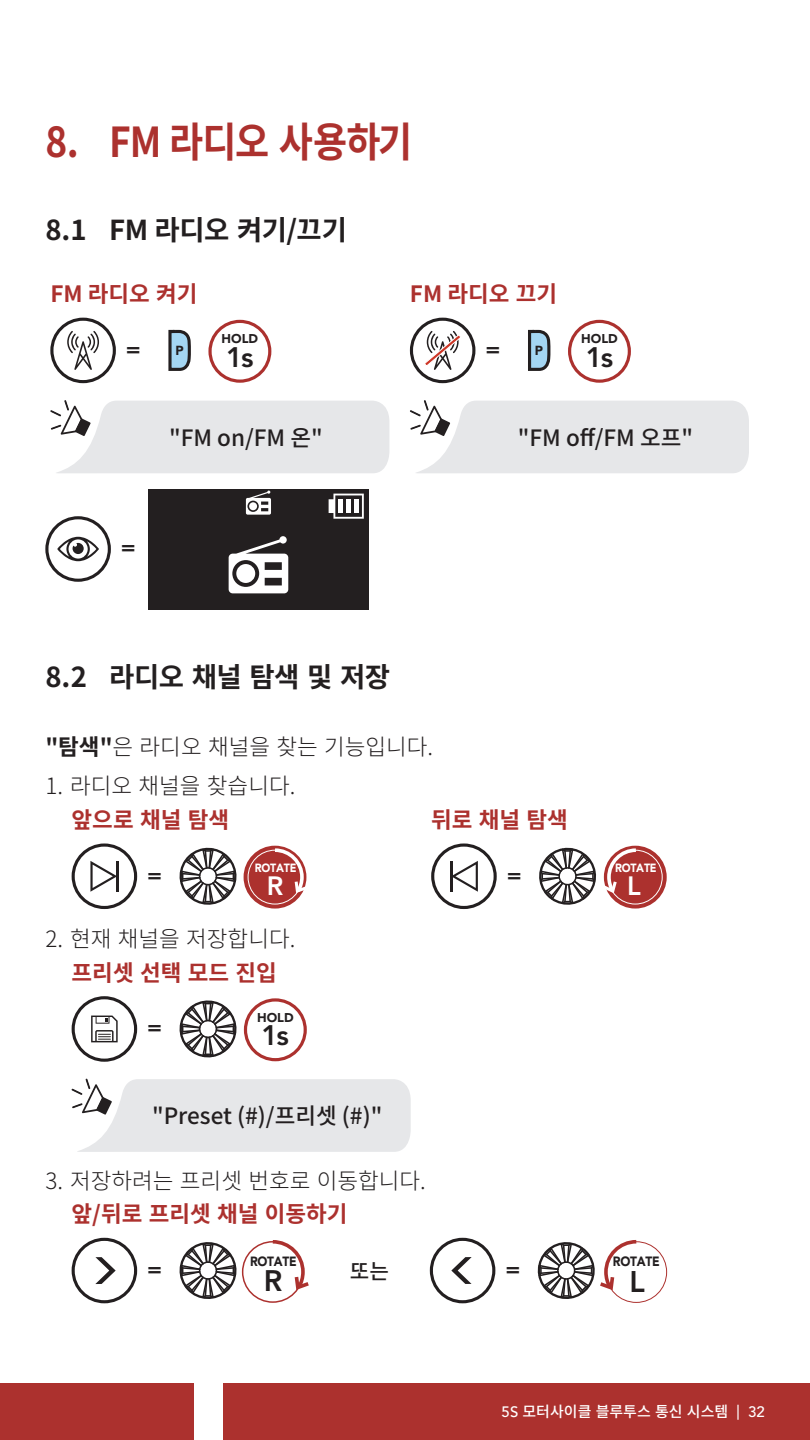
<style>
.page{position:relative;width:810px;height:1440px;background:#fff}
.page>*{position:absolute;margin:0;border:0;box-sizing:border-box;transform-origin:0 0}
.t1{font:700 41.25px "Noto Sans CJ Kkr";letter-spacing:-.025em;color:#ac312e;scale:.9 1}
.t2{font:800 29.62px "Avenir LT Std";color:#231f20}
.t3{font:800 29.5px "Avenir LT Std";color:#231f20}
.t4{font:800 28px "Avenir LT Std";color:#231f20}
.t5{font:700 27.5px "Noto Sans CJ Kkr";letter-spacing:-.02em;color:#231f20}
.t6{font:800 26.38px "Avenir LT Std";color:#fff}
.t7{font:800 26.25px "Avenir LT Std";color:#fff}
.Body{font:300 22.5px "Noto Sans CJ Kkr";color:#231f20}
.Body_Title_Red{font:700 22.5px "Noto Sans CJ Kkr";color:#ac312e}
.t8{font:500 22.5px "Noto Sans CJ Kkr";color:#231f20}
.t9{font:800 22.5px "Avenir LT Std";color:#231f20}
.img_text{font:500 21.25px "Noto Sans CJ Kkr";color:#231f20}
.t10{font:500 15px "Noto Sans CJ Kkr";color:#fff}
.t11{font:900 13.38px "Avenir LT Std";letter-spacing:-.02em;color:#231f20;scale:.9 1}
.t12{font:900 13.25px "Avenir LT Std";letter-spacing:-.02em;color:#231f20;scale:.9 1}
.t13{font:900 13px "Avenir LT Std";color:#231f20}
.t14{font:900 12.62px "Avenir LT Std";color:#231f20}
.t15{font:900 11.88px "Avenir LT Std";letter-spacing:-.02em;color:#fff;scale:.9 1}
.s1{font-weight:700}
.s2{font-family:"Avenir LT Std"}
</style>
<div class="page">
<div style="left:0;top:1383px;width:194px;height:57px;background:#ac312e"></div>
<div style="left:223px;top:1383px;width:587px;height:57px;background:#ac312e"></div>
<svg style="left:50px;top:318px;width:66px;height:65px"></svg>
<svg style="left:168px;top:330px;width:23px;height:41px"></svg>
<svg style="left:208px;top:320px;width:63px;height:63px"></svg>
<svg style="left:50px;top:400px;width:339px;height:73px"></svg>
<svg style="left:410px;top:318px;width:65px;height:65px"></svg>
<svg style="left:528px;top:330px;width:21px;height:41px"></svg>
<svg style="left:568px;top:320px;width:63px;height:63px"></svg>
<svg style="left:410px;top:400px;width:339px;height:73px"></svg>
<svg style="left:45px;top:516px;width:66px;height:66px"></svg>
<div style="left:148px;top:489px;width:220px;height:120px;background:#231f20"></div>
<svg style="left:329px;top:494px;width:35px;height:25px"></svg>
<svg style="left:229px;top:536px;width:59px;height:57px"></svg>
<div style="left:236px;top:564px;width:19px;height:19px;background:#fff;border-radius:50%"></div>
<svg style="left:246px;top:491px;width:25px;height:24px"></svg>
<div style="left:249px;top:502px;width:8px;height:8px;background:#fff;border-radius:50%"></div>
<svg style="left:72px;top:844px;width:65px;height:65px"></svg>
<svg style="left:180px;top:848px;width:57px;height:57px"></svg>
<div style="left:248px;top:850px;width:54px;height:54px;background:#ac312e;border-radius:50%"></div>
<div style="left:244px;top:846px;width:62px;height:63px;border:9px solid #ac312e;border-radius:50%"></div>
<div style="left:248px;top:850px;width:54px;height:54px;border:1px solid #fff;border-radius:50%"></div>
<svg style="left:271px;top:847px;width:36px;height:49px"></svg>
<svg style="left:431px;top:844px;width:66px;height:65px"></svg>
<svg style="left:539px;top:848px;width:57px;height:57px"></svg>
<div style="left:608px;top:850px;width:54px;height:54px;background:#ac312e;border-radius:50%"></div>
<div style="left:604px;top:846px;width:63px;height:63px;border:9px solid #ac312e;border-radius:50%"></div>
<div style="left:608px;top:850px;width:55px;height:54px;border:1px solid #fff;border-radius:50%"></div>
<svg style="left:603px;top:847px;width:36px;height:49px"></svg>
<svg style="left:72px;top:996px;width:65px;height:66px"></svg>
<svg style="left:180px;top:1000px;width:57px;height:57px"></svg>
<svg style="left:244px;top:998px;width:63px;height:63px"></svg>
<svg style="left:72px;top:1079px;width:339px;height:73px"></svg>
<svg style="left:72px;top:1238px;width:65px;height:65px"></svg>
<svg style="left:180px;top:1242px;width:57px;height:57px"></svg>
<div style="left:242px;top:1241px;width:62px;height:62px;border:2px solid #ac312e;border-radius:50%"></div>
<svg style="left:269px;top:1240px;width:40px;height:52px"></svg>
<svg style="left:430px;top:1238px;width:65px;height:65px"></svg>
<svg style="left:538px;top:1240px;width:99px;height:59px"></svg>
<div style="left:606px;top:1241px;width:61px;height:62px;border:1px solid #ac312e;border-radius:50%"></div>
<p class="t1" style="left:45px;top:119px;width:409px">8. FM 라디오 사용하기</p>
<p class="t5" style="left:45px;top:215px;width:303px">8.1 FM 라디오 켜기/끄기</p>
<p class="Body_Title_Red" style="left:50px;top:281px;width:149px">FM 라디오 켜기</p>
<p class="t14" style="left:222px;top:331px;width:38px">HOLD</p>
<p class="t9" style="left:126px;top:336px;width:16px">=</p>
<p class="t13" style="left:175px;top:343px;width:10px">P</p>
<p class="t4" style="left:226px;top:341px;width:29px">1s</p>
<p class="t8" style="left:169px;top:425px;width:155px">"FM on/FM 온"</p>
<p class="t9" style="left:121px;top:534px;width:16px">=</p>
<p class="Body_Title_Red" style="left:410px;top:281px;width:149px">FM 라디오 끄기</p>
<p class="t14" style="left:581px;top:331px;width:38px">HOLD</p>
<p class="t9" style="left:486px;top:336px;width:16px">=</p>
<p class="t13" style="left:535px;top:343px;width:10px">P</p>
<p class="t4" style="left:586px;top:341px;width:29px">1s</p>
<p class="t8" style="left:518px;top:425px;width:177px">"FM off/FM 오프"</p>
<p class="t5" style="left:45px;top:662px;width:346px">8.2 라디오 채널 탐색 및 저장</p>
<p class="Body" style="left:45px;top:734px;width:389px"><span class="s1">"탐색"</span>은 라디오 채널을 찾는 기능입니다.</p>
<p class="Body" style="left:45px;top:773px;width:252px">1. 라디오 채널을 찾습니다.</p>
<p class="Body_Title_Red" style="left:72px;top:807px;width:159px">앞으로 채널 탐색</p>
<p class="Body_Title_Red" style="left:431px;top:807px;width:138px">뒤로 채널 탐색</p>
<p class="t9" style="left:147px;top:861px;width:16px">=</p>
<p class="t15" style="left:255px;top:861px;width:48px">ROTATE</p>
<p class="t6" style="left:267px;top:870px;width:18px">R</p>
<p class="Body" style="left:45px;top:926px;width:252px">2. 현재 채널을 저장합니다.</p>
<p class="Body_Title_Red" style="left:72px;top:960px;width:207px">프리셋 선택 모드 진입</p>
<p class="t14" style="left:257px;top:1010px;width:38px">HOLD</p>
<p class="t9" style="left:147px;top:1014px;width:16px">=</p>
<p class="t4" style="left:262px;top:1019px;width:29px">1s</p>
<p class="t8" style="left:152px;top:1103px;width:232px">"Preset (#)/프리셋 (#)"</p>
<p class="Body" style="left:45px;top:1168px;width:382px">3. 저장하려는 프리셋 번호로 이동합니다.</p>
<p class="Body_Title_Red" style="left:72px;top:1201px;width:278px">앞/뒤로 프리셋 채널 이동하기</p>
<p class="t9" style="left:507px;top:861px;width:16px">=</p>
<p class="t9" style="left:147px;top:1256px;width:16px">=</p>
<p class="t12" style="left:250px;top:1254px;width:53px">ROTATE</p>
<p class="t3" style="left:264px;top:1264px;width:20px">R</p>
<p class="img_text" style="left:350px;top:1259px;width:41px">또는</p>
<p class="t9" style="left:505px;top:1256px;width:16px">=</p>
<p class="t15" style="left:615px;top:861px;width:48px">ROTATE</p>
<p class="t7" style="left:627px;top:870px;width:15px">L</p>
<p class="t11" style="left:613px;top:1254px;width:54px">ROTATE</p>
<p class="t2" style="left:629px;top:1264px;width:17px">L</p>
<p class="t10" style="left:502px;top:1404px;width:265px"><span class="s2">5S</span> 모터사이클 블루투스 통신 시스템 <span class="s2">| 32</span></p>
</div>
